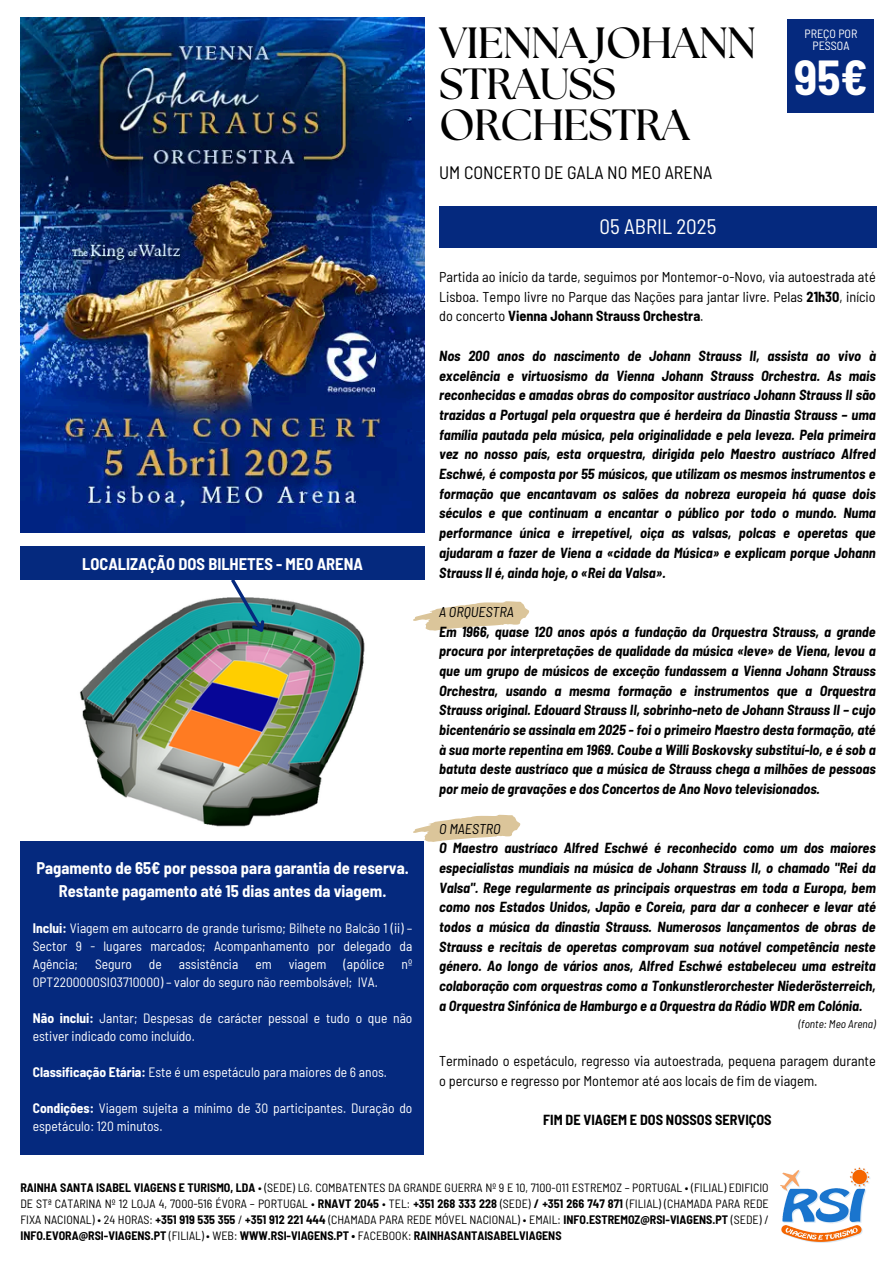
<style>
.page{position:relative;width:894px;height:1264px;background:#fff}
.page>*{position:absolute;margin:0;border:0;box-sizing:border-box;transform-origin:0 0}
.t1{font:700 semi-condensed 48px "Barlow";color:#fff}
.t2{font:700 43.65px/41.1px "The Seasons";letter-spacing:-.02em;color:#000}
.t3{font:semi-condensed 21px "Barlow";color:#fff}
.t4{font:semi-condensed 18px "Barlow";color:#000}
.t5{font:700 semi-condensed 16.5px/22.5px "Barlow";color:#fff;text-align:center}
.t6{font:italic 700 semi-condensed 14.25px/19.6px "Barlow";color:#000;text-align:justify}
.t7{font:semi-condensed 14.25px/19.6px "Barlow";color:#000;text-align:justify}
.t8{font:700 semi-condensed 14.25px "Barlow";color:#000}
.t9{font:italic semi-condensed 14.25px "Barlow";color:#000}
.t10{font:semi-condensed 13.5px/18px "Barlow";color:#fff}
.t11{font:semi-condensed 12px/16px "Barlow";color:#000;text-align:justify}
.t12{font:semi-condensed 12px/11.2px "Barlow";color:#fff;text-align:center}
.t13{font:italic semi-condensed 11.25px "Barlow";color:#000}
.s1{font-weight:700}
</style>
<div class="page">
<img style="left:20px;top:17px;width:404px;height:516px">
<img style="left:780px;top:1167px;width:90px;height:75px">
<div style="left:20px;top:841px;width:404px;height:313px;background:#05297e"></div>
<div style="left:439px;top:206px;width:437px;height:42px;background:#05297e"></div>
<img style="left:80px;top:597px;width:285px;height:230px">
<svg style="left:228px;top:580px;width:45px;height:60px"></svg>
<div style="left:20px;top:546px;width:404px;height:34px;background:#05297e"></div>
<div style="left:787px;top:19px;width:86px;height:93px;background:#05297e"></div>
<svg style="left:413px;top:601px;width:116px;height:29px"></svg>
<svg style="left:413px;top:814px;width:107px;height:27px"></svg>
<p class="t5" style="left:82px;top:551px;width:282px">LOCALIZAÇÃO DOS BILHETES - MEO ARENA</p>
<h6 class="t5" style="left:36px;top:856px;width:374px">Pagamento de 65€ por pessoa para garantia de reserva.<br>Restante pagamento até 15 dias antes da viagem.</h6>
<h3 class="t10" style="left:33px;top:918px;width:381px;text-align:justify"><span class="s1">Inclui:</span> Viagem em autocarro de grande turismo; Bilhete no Balcão 1 (ii) – Sector 9 - lugares marcados; Acompanhamento por delegado da Agência;</h3>
<h3 class="t10" style="left:95px;top:954px;width:38px">Seguro</h3>
<h3 class="t10" style="left:149px;top:954px;width:14px">de</h3>
<h3 class="t10" style="left:179px;top:954px;width:61px">assistência</h3>
<h3 class="t10" style="left:255px;top:954px;width:18px">em</h3>
<h3 class="t10" style="left:288px;top:954px;width:39px">viagem</h3>
<h3 class="t10" style="left:343px;top:954px;width:42px">(apólice</h3>
<h3 class="t10" style="left:401px;top:954px;width:12px">nº</h3>
<h3 class="t10" style="left:33px;top:972px;width:346px">0PT2200000SI03710000) – valor do seguro não reembolsável; IVA.</h3>
<p class="t10" style="left:33px;top:1008px;width:381px"><span class="s1">Não inclui:</span> Jantar; Despesas de carácter pessoal e tudo o que não estiver indicado como incluído.</p>
<p class="t10" style="left:33px;top:1062px;width:355px"><span class="s1">Classificação Etária:</span> Este é um espetáculo para maiores de 6 anos.</p>
<p class="t10" style="left:33px;top:1098px;width:381px"><span class="s1">Condições:</span> Viagem sujeita a mínimo de 30 participantes. Duração do espetáculo: 120 minutos.</p>
<p class="t2" style="left:439px;top:24px;width:318px">VIENNAJOHANN<br>STRAUSS<br>ORCHESTRA</p>
<p class="t4" style="left:439px;top:161px;width:275px">UM CONCERTO DE GALA NO MEO ARENA</p>
<p class="t3" style="left:599px;top:213px;width:118px">05 ABRIL 2025</p>
<p class="t12" style="left:804px;top:28px;width:54px">PREÇO POR<br>PESSOA</p>
<h1 class="t1" style="left:793px;top:47px;width:75px">95€</h1>
<h4 class="t7" style="left:439px;top:266px;width:438px">Partida ao início da tarde, seguimos por Montemor-o-Novo, via autoestrada até Lisboa. Tempo livre no Parque das Nações para jantar livre. Pelas <span class="s1">21h30</span>, início do concerto <span class="s1">Vienna Johann Strauss Orchestra</span>.</h4>
<h2 class="t6" style="left:439px;top:345px;width:438px">Nos 200 anos do nascimento de Johann Strauss II, assista ao vivo à excelência e virtuosismo da Vienna Johann Strauss Orchestra. As mais reconhecidas e amadas obras do compositor austríaco Johann Strauss II são trazidas a Portugal pela orquestra que é herdeira da Dinastia Strauss – uma família pautada pela música, pela originalidade e pela leveza. Pela primeira vez no nosso país, esta orquestra, dirigida pelo Maestro austríaco Alfred Eschwé, é composta por 55 músicos, que utilizam os mesmos instrumentos e formação que encantavam os salões da nobreza europeia há quase dois séculos e que continuam a encantar o público por todo o mundo. Numa performance única e irrepetível, oiça as valsas, polcas e operetas que ajudaram a fazer de Viena a «cidade da Música» e explicam porque Johann Strauss II é, ainda hoje, o «Rei da Valsa».</h2>
<p class="t9" style="left:439px;top:602px;width:76px">A ORQUESTRA</p>
<p class="t6" style="left:439px;top:621px;width:438px">Em 1966, quase 120 anos após a fundação da Orquestra Strauss, a grande procura por interpretações de qualidade da música «leve» de Viena, levou a que um grupo de músicos de exceção fundassem a Vienna Johann Strauss Orchestra, usando a mesma formação e instrumentos que a Orquestra Strauss original. Edouard Strauss II, sobrinho-neto de Johann Strauss II – cujo bicentenário se assinala em 2025 - foi o primeiro Maestro desta formação, até à sua morte repentina em 1969. Coube a Willi Boskovsky substituí-lo, e é sob a batuta deste austríaco que a música de Strauss chega a milhões de pessoas por meio de gravações e dos Concertos de Ano Novo televisionados.</p>
<p class="t9" style="left:439px;top:819px;width:63px">O MAESTRO</p>
<p class="t6" style="left:439px;top:837px;width:438px">O Maestro austríaco Alfred Eschwé é reconhecido como um dos maiores especialistas mundiais na música de Johann Strauss II, o chamado "Rei da Valsa". Rege regularmente as principais orquestras em toda a Europa, bem como nos Estados Unidos, Japão e Coreia, para dar a conhecer e levar até todos a música da dinastia Strauss. Numerosos lançamentos de obras de Strauss e recitais de operetas comprovam sua notável competência neste género. Ao longo de vários anos, Alfred Eschwé estabeleceu uma estreita colaboração com orquestras como a Tonkunstlerorchester Niederösterreich, a Orquestra Sinfónica de Hamburgo e a Orquestra da Rádio WDR em Colónia.</p>
<p class="t13" style="left:798px;top:1016px;width:79px">(fonte: Meo Arena)</p>
<p class="t7" style="left:439px;top:1050px;width:438px">Terminado o espetáculo, regresso via autoestrada, pequena paragem durante o percurso e regresso por Montemor até aos locais de fim de viagem.</p>
<p class="t8" style="left:543px;top:1110px;width:230px">FIM DE VIAGEM E DOS NOSSOS SERVIÇOS</p>
<p class="t11" style="left:20px;top:1179px;width:749px"><span class="s1">RAINHA SANTA ISABEL VIAGENS E TURISMO, LDA</span> • (SEDE) LG. COMBATENTES DA GRANDE GUERRA Nº 9 E 10, 7100-011 ESTREMOZ – PORTUGAL • (FILIAL) EDIFICIO DE STª CATARINA Nº 12 LOJA 4, 7000-516 ÉVORA – PORTUGAL • <span class="s1">RNAVT 2045</span> • TEL: <span class="s1">+351 268 333 228</span> (SEDE) <span class="s1">/ +351 266 747 871</span> (FILIAL) (CHAMADA PARA REDE FIXA NACIONAL) • 24 HORAS: <span class="s1">+351 919 535 355</span> / <span class="s1">+351 912 221 444</span> (CHAMADA PARA REDE MÓVEL NACIONAL) • EMAIL: <span class="s1">INFO.ESTREMOZ@RSI-VIAGENS.PT</span> (SEDE) / <span class="s1">INFO.EVORA@RSI-VIAGENS.PT</span> (FILIAL) • WEB: <span class="s1">WWW.RSI-VIAGENS.PT •</span> FACEBOOK: <span class="s1">RAINHASANTAISABELVIAGENS</span></p>
</div>
